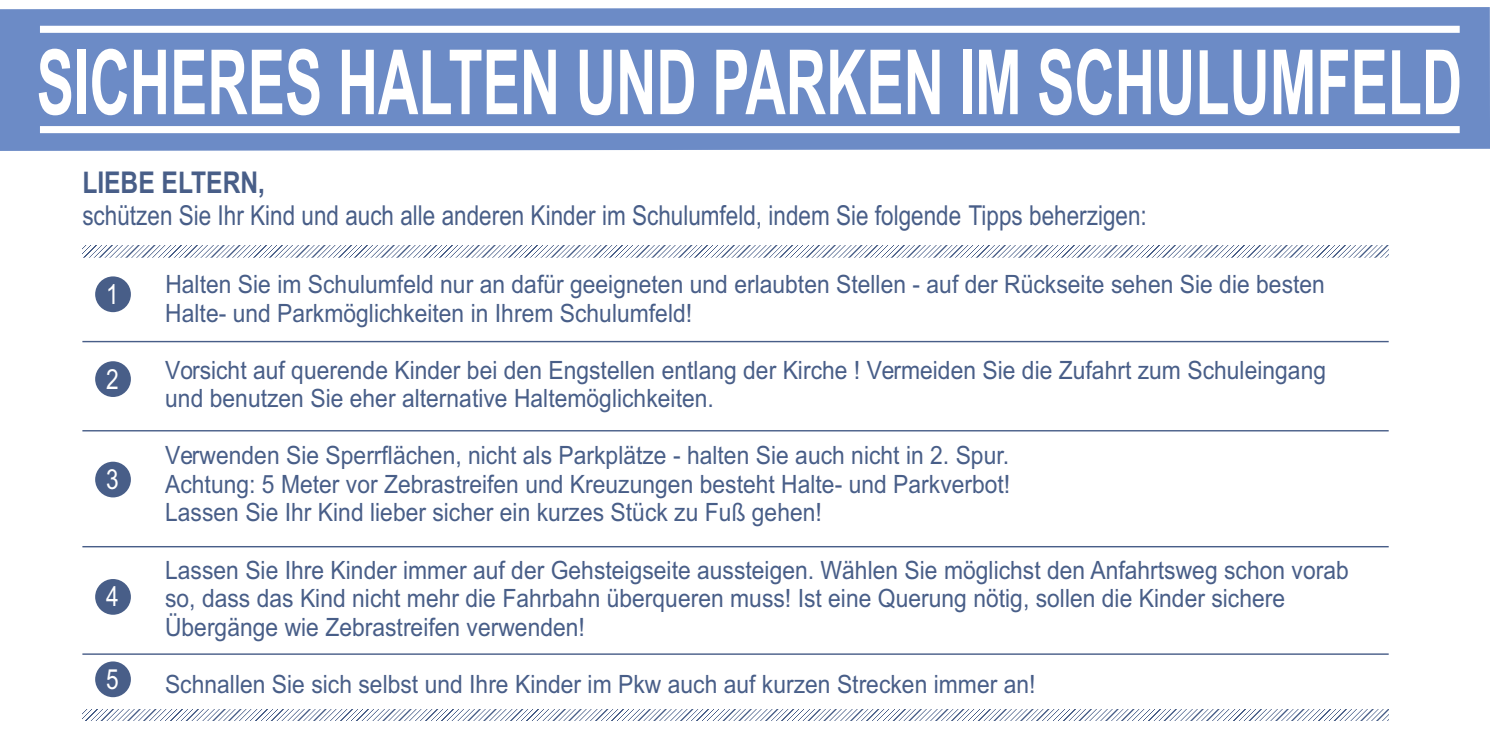
<style>
.page{position:relative;width:1490px;height:745px;background:#fff}
.page>*{position:absolute;margin:0;border:0;box-sizing:border-box;transform-origin:0 0}
.t1{font:700 90px "Arial Narrow";color:#fff;scale:.76 1}
.t2{font:700 30px "Arial Narrow";color:#485e88}
.t3{font:27.75px "Arial Narrow";color:#fff}
.t4{font:27.5px "Arial Narrow";color:#485e88}
.t5{font:25.25px/28.5px "Arial Narrow";color:#485e88;scale:1.11 1}
</style>
<div class="page">
<div style="left:0;top:7px;width:1490px;height:144px;background:#6c8bc6"></div>
<div style="left:40px;top:26px;width:1420px;height:7px;background:#fff"></div>
<div style="left:40px;top:126px;width:1420px;height:7px;background:#fff"></div>
<svg style="left:82px;top:245px;width:1307px;height:12px"></svg>
<div style="left:95px;top:276px;width:36px;height:36px;background:#485e88;border-radius:50%"></div>
<div style="left:95px;top:579px;width:36px;height:36px;background:#485e88;border-radius:50%"></div>
<div style="left:95px;top:462px;width:36px;height:35px;background:#485e88;border-radius:50%"></div>
<div style="left:95px;top:361px;width:36px;height:36px;background:#485e88;border-radius:50%"></div>
<hr style="left:82px;top:341px;width:1307px;height:1px;background:#485e88">
<svg style="left:82px;top:709px;width:1307px;height:12px"></svg>
<hr style="left:82px;top:430px;width:1307px;height:1px;background:#485e88">
<hr style="left:82px;top:546px;width:1307px;height:1px;background:#485e88">
<div style="left:95px;top:661px;width:36px;height:36px;background:#485e88;border-radius:50%"></div>
<hr style="left:82px;top:653px;width:1307px;height:2px;background:#485e88">
<h1 class="t1" style="left:37px;top:49px;width:1877px">SICHERES HALTEN UND PARKEN IM SCHULUMFELD</h1>
<p class="t2" style="left:82px;top:171px;width:184px">LIEBE ELTERN,</p>
<p class="t4" style="left:82px;top:205px;width:1066px">schützen Sie Ihr Kind und auch alle anderen Kinder im Schulumfeld, indem Sie folgende Tipps beherzigen:</p>
<p class="t3" style="left:106px;top:284px;width:14px">1</p>
<p class="t3" style="left:106px;top:368px;width:14px">2</p>
<p class="t3" style="left:106px;top:469px;width:14px">3</p>
<p class="t3" style="left:106px;top:586px;width:14px">4</p>
<p class="t5" style="left:165px;top:272px;width:1046px">Halten Sie im Schulumfeld nur an dafür geeigneten und erlaubten Stellen - auf der Rückseite sehen Sie die besten<br>Halte- und Parkmöglichkeiten in Ihrem Schulumfeld!</p>
<p class="t5" style="left:165px;top:358px;width:1047px">Vorsicht auf querende Kinder bei den Engstellen entlang der Kirche ! Vermeiden Sie die Zufahrt zum Schuleingang und benutzen Sie eher alternative Haltemöglichkeiten.</p>
<p class="t5" style="left:165px;top:444px;width:763px;text-align:justify">Verwenden Sie Sperrflächen, nicht als Parkplätze - halten Sie auch nicht in 2. Spur.<br>Achtung: 5 Meter vor Zebrastreifen und Kreuzungen besteht Halte- und Parkverbot!<br>Lassen Sie Ihr Kind lieber sicher ein kurzes Stück zu Fuß gehen!</p>
<p class="t5" style="left:165px;top:558px;width:1068px">Lassen Sie Ihre Kinder immer auf der Gehsteigseite aussteigen. Wählen Sie möglichst den Anfahrtsweg schon vorab so, dass das Kind nicht mehr die Fahrbahn überqueren muss! Ist eine Querung nötig, sollen die Kinder sichere<br>Übergänge wie Zebrastreifen verwenden!</p>
<p class="t3" style="left:106px;top:669px;width:14px">5</p>
<p class="t5" style="left:165px;top:672px;width:786px">Schnallen Sie sich selbst und Ihre Kinder im Pkw auch auf kurzen Strecken immer an!</p>
</div>
